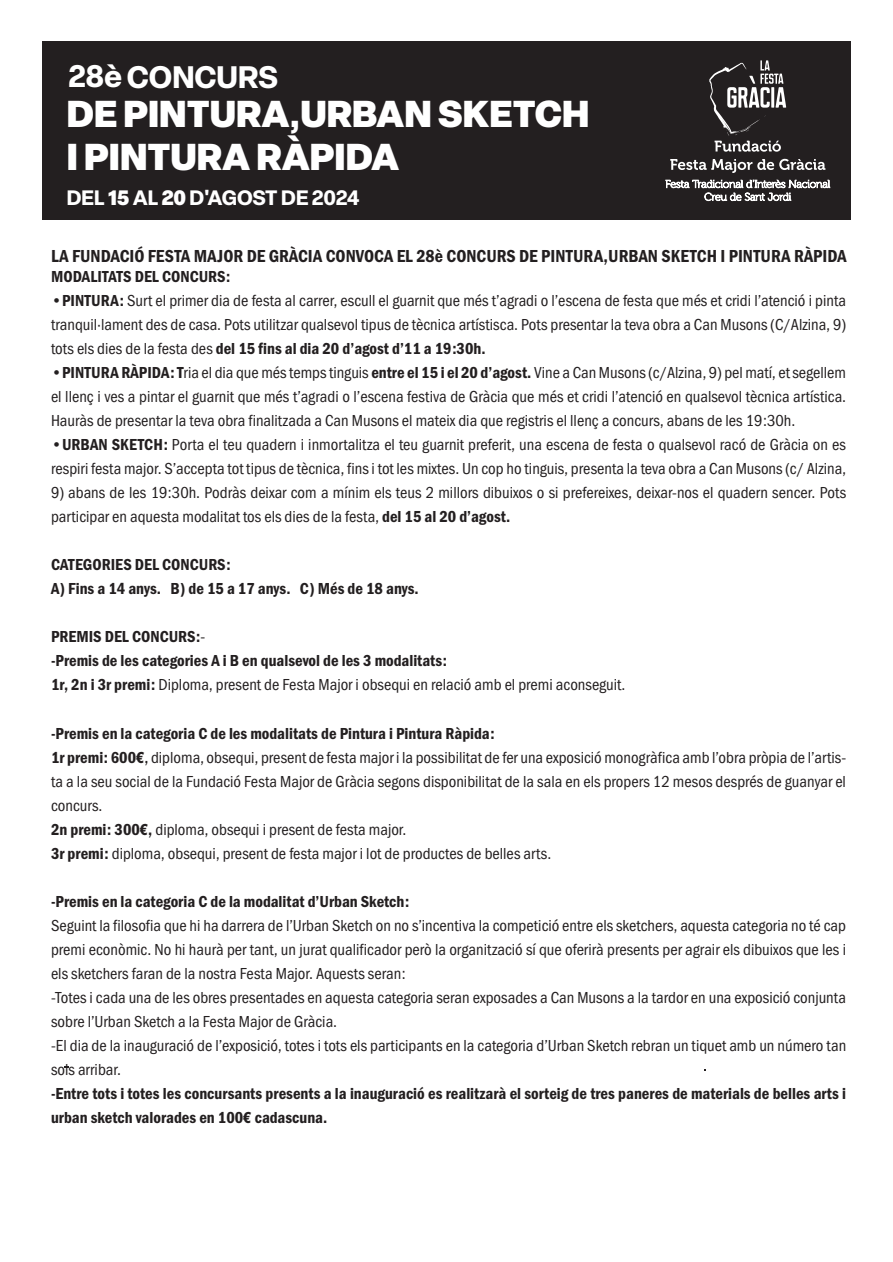
<style>
.page{position:relative;width:893px;height:1262px;background:#fff}
.page>*{position:absolute;margin:0;border:0;box-sizing:border-box;transform-origin:0 0}
.t1{font:900 36.9px/43.5px "Elza";color:#fff}
.t2{font:700 30.6px "Elza";color:#fff}
.t3{font:700 20.55px "Elza";color:#fff}
.t4{font:18px "Franklin Gothic URW Con Dem";color:#231f20}
.t5{font:16.5px/24px "Franklin Gothic URW Con Boo";color:#231f20}
.t6{font:16.5px/24px "Franklin Gothic URW Con Dem";color:#231f20}
.s1{font-weight:900}
.s2{font-family:"Franklin Gothic URW Con Dem"}
.s3{font-family:"Franklin Gothic URW Con Boo"}
.s4{font-family:"Franklin Gothic URW Con";font-weight:500}
</style>
<div class="page">
<div style="left:42px;top:41px;width:808px;height:179px;background:#231f20"></div>
<svg style="left:665px;top:180px;width:165px;height:21px"></svg>
<svg style="left:714px;top:141px;width:66px;height:11px"></svg>
<svg style="left:670px;top:159px;width:155px;height:14px"></svg>
<svg style="left:709px;top:60px;width:77px;height:75px"></svg>
<h2 class="t2" style="left:69px;top:55px;width:211px">28èCONCURS</h2>
<h1 class="t1" style="left:67px;top:90px;width:523px">DE PINTURA,URBAN SKETCH<br>I PINTURA RÀPIDA</h1>
<p class="t3" style="left:67px;top:183px;width:294px">DEL <span class="s1">15</span> AL <span class="s1">20</span> D'AGOST DE 2024</p>
<p class="t4" style="left:51px;top:243px;width:797px">LA FUNDACIÓ FESTA MAJOR DE GRÀCIA CONVOCA EL 28è CONCURS DE PINTURA,URBAN SKETCH I PINTURA RÀPIDA</p>
<p class="t6" style="left:51px;top:264px;width:181px">MODALITATS DEL CONCURS:</p>
<p class="t5" style="left:51px;top:288px;width:796px"><span class="s2">•PINTURA:</span> Surt el primer dia de festa al carrer, escull el guarnit que més t’agradi o l’escena de festa que més et cridi l’atenció i pinta tranquil·lament des de casa. Pots utilitzar qualsevol tipus de tècnica artístisca. Pots presentar la teva obra a Can Musons (C/Alzina, 9)</p>
<p class="t6" style="left:51px;top:336px;width:436px"><span class="s3">tots els dies de la festa des</span> del 15 fins al dia 20 d’agost d’11 a 19:30h.</p>
<p class="t5" style="left:51px;top:360px;width:796px;text-align:justify"><span class="s2">•PINTURA RÀPIDA: T</span>ria el dia que més temps tinguis <span class="s2">entre el 15 i el 20 d’agost.</span> Vine a Can Musons (c/Alzina, 9) pel matí, et segellem el llenç i ves a pintar el guarnit que més t’agradi o l’escena festiva de Gràcia que més et cridi l’atenció en qualsevol tècnica artística.<br>Hauràs de presentar la teva obra finalitzada a Can Musons el mateix dia que registris el llenç a concurs, abans de les 19:30h.</p>
<p class="t5" style="left:51px;top:432px;width:796px"><span class="s2">•URBAN SKETCH:</span> Porta el teu quadern i inmortalitza el teu guarnit preferit, una escena de festa o qualsevol racó de Gràcia on es respiri festa major. S’accepta tot tipus de tècnica, fins i tot les mixtes. Un cop ho tinguis, presenta la teva obra a Can Musons (c/ Alzina,</p>
<p class="t5" style="left:51px;top:480px;width:796px">9) abans de les 19:30h. Podràs deixar com a mínim els teus 2 millors dibuixos o si prefereixes, deixar-nos el quadern sencer. Pots participar en aquesta modalitat tos els dies de la festa, <span class="s2">del 15 al 20 d’agost.</span></p>
<p class="t6" style="left:51px;top:552px;width:369px">CATEGORIES DEL CONCURS:<br>A) Fins a 14 anys. B) de 15 a 17 anys. C) Més de 18 anys.</p>
<p class="t6" style="left:51px;top:624px;width:397px">PREMIS DEL CONCURS:<span class="s3">-<br></span>-Premis de les categories A i B en qualsevol de les 3 modalitats:</p>
<p class="t5" style="left:51px;top:672px;width:576px"><span class="s2">1r, 2n i 3r premi:</span> Diploma, present de Festa Major i obsequi en relació amb el premi aconseguit.</p>
<p class="t6" style="left:51px;top:720px;width:445px">-Premis en la categoria C de les modalitats de Pintura i Pintura Ràpida:</p>
<p class="t5" style="left:51px;top:744px;width:796px"><span class="s2">1r premi: 600€</span><span class="s4">,</span> diploma, obsequi, present de festa major i la possibilitat de fer una exposició monogràfica amb l’obra pròpia de l’artis&shy;ta a la seu social de la Fundació Festa Major de Gràcia segons disponibilitat de la sala en els propers 12 mesos després de guanyar el concurs.<br><span class="s2">2n premi: 300€,</span> diploma, obsequi i present de festa major.<br><span class="s2">3r premi:</span> diploma, obsequi, present de festa major i lot de productes de belles arts.</p>
<p class="t6" style="left:51px;top:888px;width:360px">-Premis en la categoria C de la modalitat d’Urban Sketch:</p>
<p class="t5" style="left:51px;top:912px;width:796px">Seguint la filosofia que hi ha darrera de l’Urban Sketch on no s’incentiva la competició entre els sketchers, aquesta categoria no té cap premi econòmic. No hi haurà per tant, un jurat qualificador però la organització sí que oferirà presents per agrair els dibuixos que les i els sketchers faran de la nostra Festa Major. Aquests seran:<br>-Totes i cada una de les obres presentades en aquesta categoria seran exposades a Can Musons a la tardor en una exposició conjunta sobre l’Urban Sketch a la Festa Major de Gràcia.<br>-El dia de la inauguració de l’exposició, totes i tots els participants en la categoria d’Urban Sketch rebran un tiquet amb un número tan sols arribar.</p>
<p class="t6" style="left:51px;top:1080px;width:796px">-Entre tots i totes les concursants presents a la inauguració es realitzarà el sorteig de tres paneres de materials de belles arts i urban sketch valorades en 100€ cadascuna.</p>
</div>
